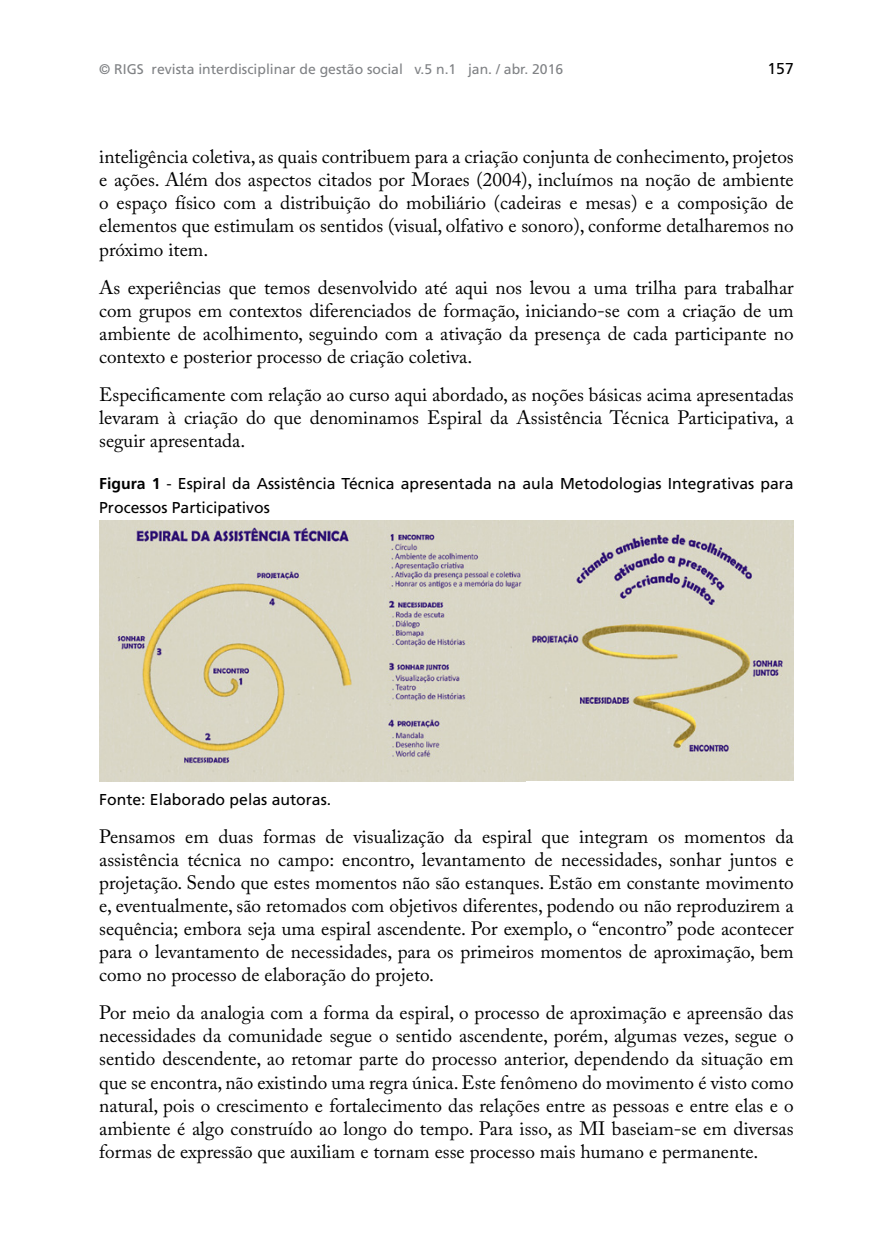
<style>
.page{position:relative;width:893px;height:1241px;background:#fff}
.page>*{position:absolute;margin:0;border:0;box-sizing:border-box;transform-origin:0 0}
.t1{font:19.25px/23.1px "Adobe Caslon Pro";color:#000;text-align:justify}
.t2{font:15.75px/23.1px "Frutiger LT Std";color:#000}
.t3{font:14px "Frutiger LT Std";color:#808285}
.s1{font-weight:700}
</style>
<div class="page">
<img style="left:99px;top:520px;width:426px;height:261px">
<img style="left:523px;top:520px;width:270px;height:260px">
<p class="t3" style="left:99px;top:61px;width:466px">© RIGS revista interdisciplinar de gestão social v.5 n.1 jan. / abr. 2016</p>
<p class="t2" style="left:767px;top:57px;width:28px">157</p>
<p class="t1" style="left:99px;top:145px;width:696px">inteligência coletiva, as quais contribuem para a criação conjunta de conhecimento, projetos e ações. Além dos aspectos citados por Moraes (2004), incluímos na noção de ambiente o espaço físico com a distribuição do mobiliário (cadeiras e mesas) e a composição de elementos que estimulam os sentidos (visual, olfativo e sonoro), conforme detalharemos no próximo item.</p>
<p class="t1" style="left:99px;top:275px;width:696px">As experiências que temos desenvolvido até aqui nos levou a uma trilha para trabalhar com grupos em contextos diferenciados de formação, iniciando-se com a criação de um ambiente de acolhimento, seguindo com a ativação da presença de cada participante no contexto e posterior processo de criação coletiva.</p>
<p class="t1" style="left:99px;top:382px;width:696px">Especificamente com relação ao curso aqui abordado, as noções básicas acima apresentadas levaram à criação do que denominamos Espiral da Assistência Técnica Participativa, a seguir apresentada.</p>
<p class="t2" style="left:99px;top:472px;width:696px"><span class="s1">Figura 1</span> - Espiral da Assistência Técnica apresentada na aula Metodologias Integrativas para<br>Processos Participativos</p>
<p class="t2" style="left:99px;top:787px;width:233px">Fonte: Elaborado pelas autoras.</p>
<p class="t1" style="left:99px;top:824px;width:696px">Pensamos em duas formas de visualização da espiral que integram os momentos da assistência técnica no campo: encontro, levantamento de necessidades, sonhar juntos e projetação. Sendo que estes momentos não são estanques. Estão em constante movimento e, eventualmente, são retomados com objetivos diferentes, podendo ou não reproduzirem a sequência; embora seja uma espiral ascendente. Por exemplo, o “encontro” pode acontecer para o levantamento de necessidades, para os primeiros momentos de aproximação, bem como no processo de elaboração do projeto.</p>
<p class="t1" style="left:99px;top:1000px;width:696px">Por meio da analogia com a forma da espiral, o processo de aproximação e apreensão das necessidades da comunidade segue o sentido ascendente, porém, algumas vezes, segue o sentido descendente, ao retomar parte do processo anterior, dependendo da situação em que se encontra, não existindo uma regra única. Este fenômeno do movimento é visto como natural, pois o crescimento e fortalecimento das relações entre as pessoas e entre elas e o ambiente é algo construído ao longo do tempo. Para isso, as MI baseiam-se em diversas formas de expressão que auxiliam e tornam esse processo mais humano e permanente.</p>
</div>
